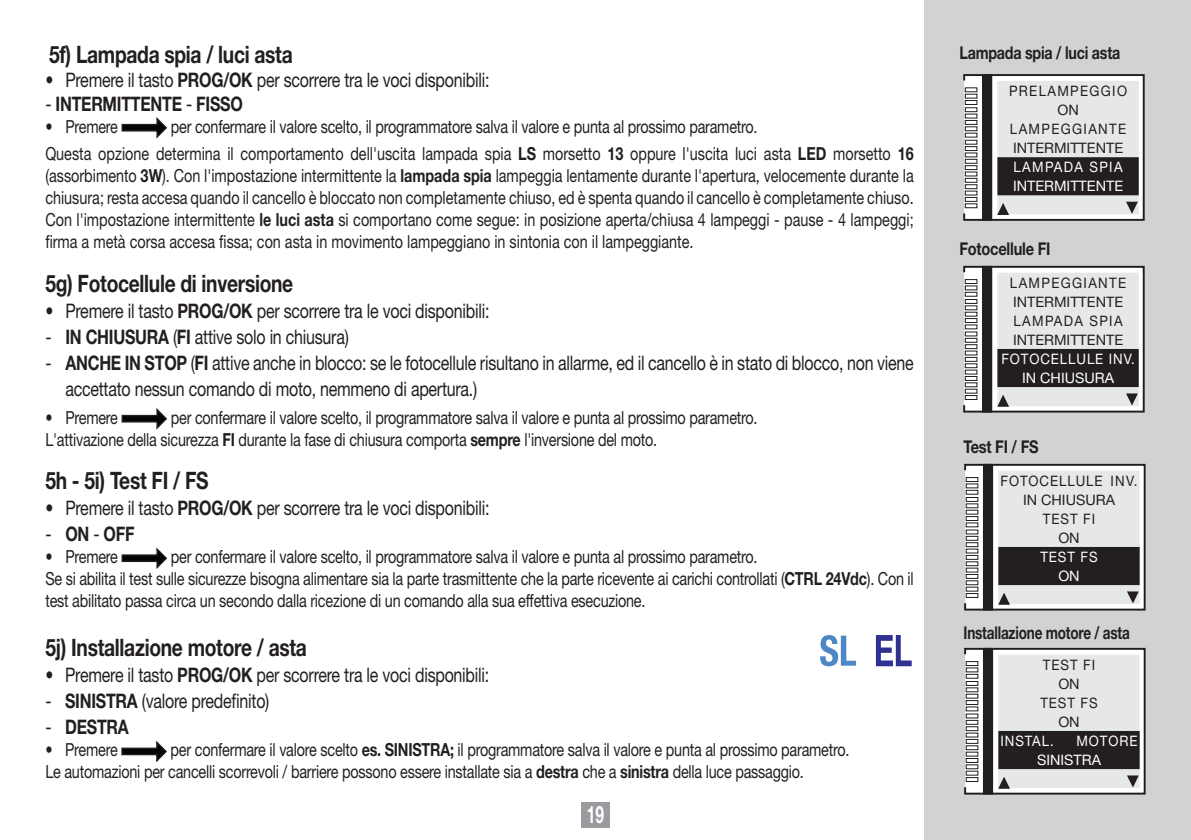
<style>
.page{position:relative;width:1191px;height:840px;background:#fff}
.page>*{position:absolute;margin:0;border:0;box-sizing:border-box;transform-origin:0 0}
.t1{font:700 24px "Helvetica Neue LT Std";letter-spacing:-.015em;color:#231f20;scale:.8 1}
.t2{font:700 24px "Helvetica Neue LT Std";color:#fff;scale:.65 1}
.t3{font:20px/26px "Helvetica Neue LT Std";letter-spacing:-.015em;color:#231f20;scale:.8 1}
.t4{font:700 20px "Helvetica Neue LT Std";letter-spacing:-.015em;color:#231f20;scale:.8 1}
.t5{font:18px/22px "Helvetica Neue LT Std";letter-spacing:-.015em;color:#231f20;text-align:justify;scale:.8 1}
.t6{font:700 17.6px "Helvetica Neue LT Std";letter-spacing:-.015em;color:#231f20;scale:.77 1}
.t7{font:700 17.6px "Helvetica Neue LT Std";letter-spacing:-.015em;color:#231f20;scale:.83 1}
.t8{font:700 17.6px "Helvetica Neue LT Std";letter-spacing:-.015em;color:#231f20;scale:.81 1}
.t9{font:14.4px "Helvetica Neue LT Std";color:#231f20}
.t10{font:14.4px "Helvetica Neue LT Std";letter-spacing:.1em;color:#231f20;scale:.92 1}
.t11{font:14.4px "Helvetica Neue LT Std";letter-spacing:.07em;color:#fff;scale:.92 1}
.t12{font:14.4px "Helvetica Neue LT Std";letter-spacing:.07em;color:#231f20;scale:.92 1}
.t13{font:14.4px "Helvetica Neue LT Std";color:#fff}
.t14{font:14.4px "Helvetica Neue LT Std";letter-spacing:.1em;color:#fff;scale:.92 1}
.t15{font:14.4px "Helvetica Neue LT Std";letter-spacing:.07em;color:#231f20}
.t16{font:14.4px "Helvetica Neue LT Std";letter-spacing:.07em;color:#fff}
.s1{font-weight:700}
.s2{font-weight:400}
</style>
<div class="page">
<div style="left:924px;top:0;width:267px;height:839px;background:#d1d2d4"></div>
<div style="left:581px;top:802px;width:28px;height:25px;background:#999b9e"></div>
<svg style="left:121px;top:117px;width:47px;height:22px"></svg>
<svg style="left:121px;top:408px;width:47px;height:22px"></svg>
<svg style="left:121px;top:547px;width:47px;height:22px"></svg>
<svg style="left:820px;top:635px;width:36px;height:31px"></svg>
<svg style="left:876px;top:635px;width:35px;height:31px"></svg>
<svg style="left:121px;top:741px;width:46px;height:22px"></svg>
<svg style="left:964px;top:463px;width:182px;height:148px"></svg>
<svg style="left:964px;top:647px;width:182px;height:148px"></svg>
<svg style="left:963px;top:74px;width:182px;height:147px"></svg>
<svg style="left:963px;top:265px;width:182px;height:148px"></svg>
<p class="t1" style="left:49px;top:39px;width:306px">5f) Lampada spia / luci asta</p>
<p class="t3" style="left:45px;top:66px;width:556px">• Premere il tasto <span class="s1">PROG/OK</span> per scorrere tra le voci disponibili:</p>
<p class="t4" style="left:45px;top:91px;width:248px"><span class="s2">-</span> INTERMITTENTE <span class="s2">-</span> FISSO</p>
<p class="t5" style="left:45px;top:115px;width:92px"><span class="s1">•</span> Premere</p>
<p class="t5" style="left:171px;top:115px;width:735px">per confermare il valore scelto, il programmatore salva il valore e punta al prossimo parametro.</p>
<p class="t5" style="left:45px;top:143px;width:1087px">Questa opzione determina il comportamento dell'uscita lampada spia <span class="s1">LS</span> morsetto <span class="s1">13</span> oppure l'uscita luci asta <span class="s1">LED</span> morsetto <span class="s1">16 </span>(assorbimento <span class="s1">3W</span>). Con l'impostazione intermittente la <span class="s1">lampada spia</span> lampeggia lentamente durante l'apertura, velocemente durante la chiusura; resta accesa quando il cancello è bloccato non completamente chiuso, ed è spenta quando il cancello è completamente chiuso.<br>Con l'impostazione intermittente <span class="s1">le luci asta</span> si comportano come segue: in posizione aperta/chiusa 4 lampeggi - pause - 4 lampeggi; firma a metà corsa accesa fissa; con asta in movimento lampeggiano in sintonia con il lampeggiante.</p>
<p class="t1" style="left:45px;top:268px;width:311px">5g) Fotocellule di inversione</p>
<p class="t3" style="left:45px;top:297px;width:556px">• Premere il tasto <span class="s1">PROG/OK</span> per scorrere tra le voci disponibili:</p>
<p class="t3" style="left:45px;top:323px;width:381px">- <span class="s1">IN CHIUSURA</span> (<span class="s1">FI</span> attive solo in chiusura)</p>
<p class="t3" style="left:65px;top:349px;width:1062px;text-indent:-20px">- <span class="s1">ANCHE IN STOP</span> (<span class="s1">FI</span> attive anche in blocco: se le fotocellule risultano in allarme, ed il cancello è in stato di blocco, non viene accettato nessun comando di moto, nemmeno di apertura.)</p>
<p class="t5" style="left:45px;top:406px;width:92px"><span class="s1">•</span> Premere</p>
<p class="t5" style="left:171px;top:406px;width:735px">per confermare il valore scelto, il programmatore salva il valore e punta al prossimo parametro.</p>
<p class="t5" style="left:45px;top:428px;width:766px">L'attivazione della sicurezza <span class="s1">FI</span> durante la fase di chiusura comporta <span class="s1">sempre</span> l'inversione del moto.</p>
<p class="t1" style="left:45px;top:465px;width:205px">5h - 5i) Test FI / FS</p>
<p class="t3" style="left:45px;top:494px;width:556px">• Premere il tasto <span class="s1">PROG/OK</span> per scorrere tra le voci disponibili:</p>
<p class="t4" style="left:45px;top:521px;width:113px"><span class="s2">-</span> ON <span class="s2">-</span> OFF</p>
<p class="t5" style="left:45px;top:545px;width:92px"><span class="s1">•</span> Premere</p>
<p class="t5" style="left:171px;top:545px;width:735px">per confermare il valore scelto, il programmatore salva il valore e punta al prossimo parametro.</p>
<p class="t5" style="left:45px;top:567px;width:1087px">Se si abilita il test sulle sicurezze bisogna alimentare sia la parte trasmittente che la parte ricevente ai carichi controllati (<span class="s1">CTRL 24Vdc</span>). Con il test abilitato passa circa un secondo dalla ricezione di un comando alla sua effettiva esecuzione.</p>
<p class="t1" style="left:45px;top:632px;width:328px">5j) Installazione motore / asta</p>
<p class="t3" style="left:45px;top:661px;width:556px">• Premere il tasto <span class="s1">PROG/OK</span> per scorrere tra le voci disponibili:</p>
<p class="t3" style="left:45px;top:687px;width:281px">- <span class="s1">SINISTRA</span> (valore predefinito)</p>
<p class="t4" style="left:45px;top:714px;width:106px"><span class="s2">-</span> DESTRA</p>
<p class="t5" style="left:45px;top:738px;width:92px"><span class="s1">•</span> Premere</p>
<p class="t5" style="left:171px;top:738px;width:850px">per confermare il valore scelto <span class="s1">es. SINISTRA;</span> il programmatore salva il valore e punta al prossimo parametro.</p>
<p class="t5" style="left:45px;top:760px;width:949px">Le automazioni per cancelli scorrevoli / barriere possono essere installate sia a <span class="s1">destra</span> che a <span class="s1">sinistra</span> della luce passaggio.</p>
<h1 class="t2" style="left:587px;top:799px;width:28px">19</h1>
<p class="t8" style="left:959px;top:42px;width:200px">Lampada spia / luci asta</p>
<p class="t10" style="left:1009px;top:82px;width:130px">PRELAMPEGGIO</p>
<p class="t15" style="left:1057px;top:101px;width:23px">ON</p>
<p class="t10" style="left:1010px;top:120px;width:128px">LAMPEGGIANTE</p>
<p class="t9" style="left:1013px;top:139px;width:112px">INTERMITTENTE</p>
<p class="t14" style="left:1013px;top:158px;width:120px">LAMPADA SPIA</p>
<p class="t13" style="left:1013px;top:177px;width:112px">INTERMITTENTE</p>
<p class="t7" style="left:959px;top:237px;width:111px">Fotocellule FI</p>
<p class="t10" style="left:1010px;top:273px;width:128px">LAMPEGGIANTE</p>
<p class="t9" style="left:1013px;top:293px;width:112px">INTERMITTENTE</p>
<p class="t10" style="left:1013px;top:312px;width:120px">LAMPADA SPIA</p>
<p class="t9" style="left:1013px;top:331px;width:112px">INTERMITTENTE</p>
<p class="t11" style="left:1001px;top:350px;width:147px">FOTOCELLULE INV.</p>
<p class="t13" style="left:1022px;top:369px;width:93px">IN CHIUSURA</p>
<p class="t7" style="left:963px;top:435px;width:92px">Test FI / FS</p>
<p class="t12" style="left:1000px;top:471px;width:150px">FOTOCELLULE INV.</p>
<p class="t9" style="left:1023px;top:490px;width:93px">IN CHIUSURA</p>
<p class="t12" style="left:1043px;top:509px;width:58px">TEST FI</p>
<p class="t15" style="left:1058px;top:528px;width:23px">ON</p>
<p class="t11" style="left:1040px;top:547px;width:64px">TEST FS</p>
<p class="t16" style="left:1058px;top:566px;width:23px">ON</p>
<p class="t6" style="left:963px;top:622px;width:218px">Installazione motore / asta</p>
<p class="t12" style="left:1043px;top:655px;width:58px">TEST FI</p>
<p class="t15" style="left:1058px;top:674px;width:23px">ON</p>
<p class="t12" style="left:1040px;top:693px;width:64px">TEST FS</p>
<p class="t15" style="left:1058px;top:712px;width:23px">ON</p>
<p class="t11" style="left:1000px;top:731px;width:59px">INSTAL.</p>
<p class="t11" style="left:1076px;top:731px;width:68px">MOTORE</p>
<p class="t13" style="left:1037px;top:750px;width:65px">SINISTRA</p>
</div>
